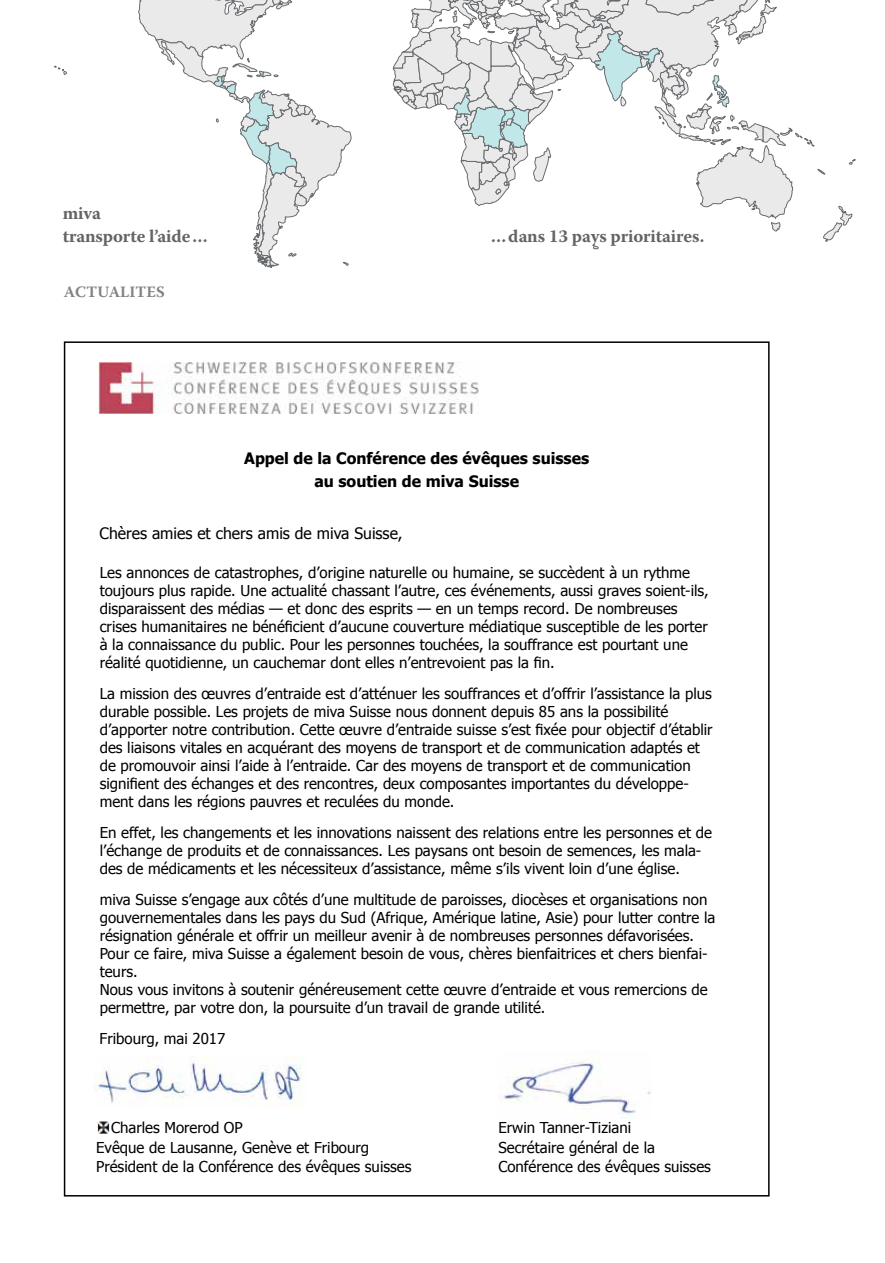
<style>
.page{position:relative;width:885px;height:1263px;background:#fff}
.page>*{position:absolute;margin:0;border:0;box-sizing:border-box;transform-origin:0 0}
.t1{font:700 18px/22.5px "Warnock Pro";letter-spacing:-.01em;color:#636466}
.t2{font:700 15.75px/22.5px "Tahoma";color:#000;text-align:center}
.t3{font:15.75px "Tahoma";color:#000}
.t4{font:700 15.75px "Warnock Pro";letter-spacing:.005em;color:#808285}
.t5{font:15px/18px "Tahoma";color:#000}
</style>
<div class="page">
<svg style="left:54px;top:0;width:298px;height:268px"></svg>
<svg style="left:392px;top:0;width:464px;height:250px"></svg>
<img style="left:95px;top:1056px;width:207px;height:50px">
<img style="left:499px;top:1055px;width:152px;height:61px">
<img style="left:99px;top:362px;width:380px;height:51px">
<svg style="left:97px;top:1121px;width:12px;height:13px"></svg>
<p class="t1" style="left:63px;top:202px;width:147px">miva<br>transporte l’aide…</p>
<p class="t4" style="left:64px;top:283px;width:102px">ACTUALITES</p>
<p class="t1" style="left:490px;top:224px;width:215px">…dans 13 pays prioritaires.</p>
<p class="t2" style="left:244px;top:446px;width:346px">Appel de la Conférence des évêques suisses au soutien de miva Suisse</p>
<p class="t3" style="left:100px;top:522px;width:304px">Chères amies et chers amis de miva Suisse,</p>
<p class="t5" style="left:100px;top:563px;width:610px">Les annonces de catastrophes, d’origine naturelle ou humaine, se succèdent à un rythme toujours plus rapide. Une actualité chassant l’autre, ces événements, aussi graves soient-ils, disparaissent des médias — et donc des esprits — en un temps record. De nombreuses crises humanitaires ne bénéficient d’aucune couverture médiatique susceptible de les porter à la connaissance du public. Pour les personnes touchées, la souffrance est pourtant une réalité quotidienne, un cauchemar dont elles n’entrevoient pas la fin.</p>
<p class="t5" style="left:100px;top:684px;width:614px">La mission des œuvres d’entraide est d’atténuer les souffrances et d’offrir l’assistance la plus durable possible. Les projets de miva Suisse nous donnent depuis 85 ans la possibilité d’apporter notre contribution. Cette œuvre d’entraide suisse s’est fixée pour objectif d’établir des liaisons vitales en acquérant des moyens de transport et de communication adaptés et de promouvoir ainsi l’aide à l’entraide. Car des moyens de transport et de communication signifient des échanges et des rencontres, deux composantes importantes du développe&shy;ment dans les régions pauvres et reculées du monde.</p>
<p class="t5" style="left:100px;top:823px;width:613px">En effet, les changements et les innovations naissent des relations entre les personnes et de l’échange de produits et de connaissances. Les paysans ont besoin de semences, les mala&shy;des de médicaments et les nécessiteux d’assistance, même s’ils vivent loin d’une église.</p>
<p class="t5" style="left:100px;top:889px;width:617px">miva Suisse s’engage aux côtés d’une multitude de paroisses, diocèses et organisations non gouvernementales dans les pays du Sud (Afrique, Amérique latine, Asie) pour lutter contre la résignation générale et offrir un meilleur avenir à de nombreuses personnes défavorisées.<br>Pour ce faire, miva Suisse a également besoin de vous, chères bienfaitrices et chers bienfai&shy;teurs.<br>Nous vous invitons à soutenir généreusement cette œuvre d’entraide et vous remercions de permettre, par votre don, la poursuite d’un travail de grande utilité.</p>
<p class="t5" style="left:100px;top:1029px;width:127px">Fribourg, mai 2017</p>
<p class="t5" style="left:96px;top:1117px;width:317px;line-height:19.5px;text-indent:15px">Charles Morerod OP<br>Evêque de Lausanne, Genève et Fribourg<br>Président de la Conférence des évêques suisses</p>
<p class="t5" style="left:498px;top:1117px;width:214px;line-height:19.5px">Erwin Tanner-Tiziani<br>Secrétaire général de la<br>Conférence des évêques suisses</p>
</div>
